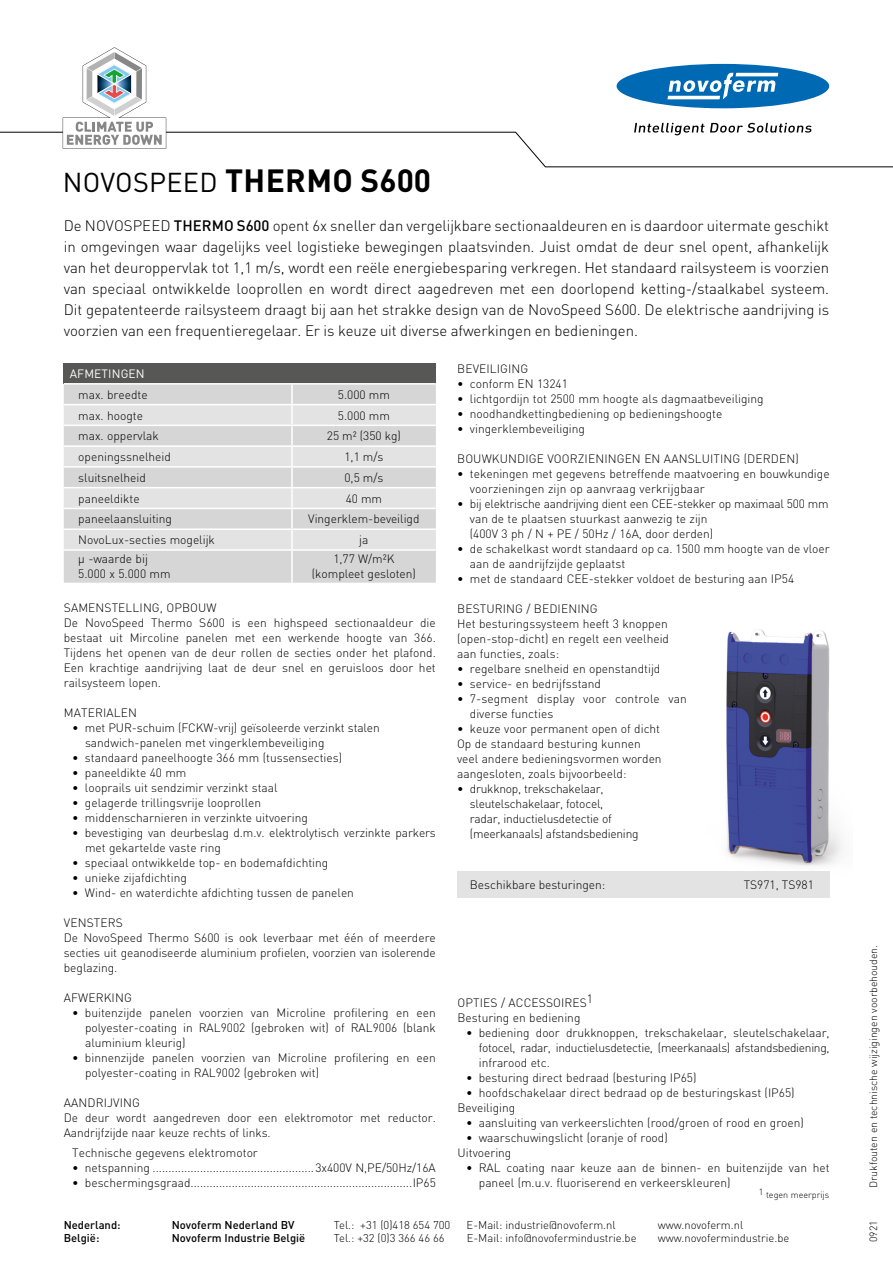
<style>
.page{position:relative;width:893px;height:1263px;background:#fff}
.page>*{position:absolute;margin:0;border:0;box-sizing:border-box;transform-origin:0 0}
.t1{font:700 31.8px "DIN";letter-spacing:.01em;color:#000}
.t2{font:300 15px/21px "DIN";letter-spacing:-.005em;color:#000;text-align:justify}
.t3{font:300 12px/15px "DIN";color:#000}
.t4{font:300 12px/15px "DIN";letter-spacing:-.02em;color:#000}
.t5{font:12px "DIN Pro";letter-spacing:.01em;color:#fff}
.t6{font:300 11.25px "DIN";color:#000}
.t7{font:500 11.25px "DIN";color:#000}
.t8{font:300 10.5px "DIN";color:#000}
.t9{font:300 9px "DIN";color:#000}
.s1{font-family:"DIN Pro";font-weight:400;font-size:27px}
.s2{font-weight:500}
</style>
<div class="page">
<div style="left:617px;top:64px;width:212px;height:44px;background:#0069b4;border-radius:50%"></div>
<svg style="left:667px;top:73px;width:111px;height:26px"></svg>
<svg style="left:634px;top:123px;width:178px;height:12px"></svg>
<svg style="left:63px;top:47px;width:103px;height:102px"></svg>
<div style="left:64px;top:364px;width:372px;height:20px;background:#575756"></div>
<svg style="left:64px;top:385px;width:372px;height:198px;background:#ddd"></svg>
<hr style="left:64px;top:528px;width:228px;height:2px;background:#fff">
<hr style="left:292px;top:528px;width:144px;height:2px;background:#fff">
<hr style="left:64px;top:383px;width:228px;height:2px;background:#fff">
<hr style="left:292px;top:383px;width:144px;height:2px;background:#fff">
<img style="left:687px;top:629px;width:155px;height:268px">
<div style="left:457px;top:872px;width:372px;height:26px;background:#e3e3e3"></div>
<h1 class="t1" style="left:63px;top:159px;width:370px"><span class="s1">NOVOSPEED</span> THERMO S600</h1>
<p class="t2" style="left:64px;top:215px;width:767px">De NOVOSPEED <span class="s2">THERMO S600</span> opent 6x sneller dan vergelijkbare sectionaaldeuren en is daardoor uitermate geschikt in omgevingen waar dagelijks veel logistieke bewegingen plaatsvinden. Juist omdat de deur snel opent, afhankelijk van het deuroppervlak tot 1,1 m/s, wordt een reële energiebesparing verkregen. Het standaard railsysteem is voorzien van speciaal ontwikkelde looprollen en wordt direct aagedreven met een doorlopend ketting-/staalkabel systeem.<br>Dit gepatenteerde railsysteem draagt bij aan het strakke design van de NovoSpeed S600. De elektrische aandrijving is voorzien van een frequentieregelaar. Er is keuze uit diverse afwerkingen en bedieningen.</p>
<p class="t5" style="left:70px;top:366px;width:76px">AFMETINGEN</p>
<p class="t3" style="left:78px;top:387px;width:71px">max. breedte</p>
<p class="t3" style="left:338px;top:387px;width:53px">5.000 mm</p>
<p class="t3" style="left:78px;top:408px;width:66px">max. hoogte</p>
<p class="t3" style="left:338px;top:408px;width:53px">5.000 mm</p>
<p class="t3" style="left:78px;top:428px;width:82px">max. oppervlak</p>
<p class="t3" style="left:327px;top:428px;width:76px">25 m² (350 kg)</p>
<p class="t3" style="left:78px;top:449px;width:94px">openingssnelheid</p>
<p class="t3" style="left:344px;top:449px;width:41px">1,1 m/s</p>
<p class="t3" style="left:78px;top:470px;width:69px">sluitsnelheid</p>
<p class="t3" style="left:344px;top:470px;width:41px">0,5 m/s</p>
<p class="t3" style="left:78px;top:491px;width:63px">paneeldikte</p>
<p class="t3" style="left:346px;top:491px;width:38px">40 mm</p>
<p class="t3" style="left:78px;top:511px;width:95px">paneelaansluiting</p>
<p class="t3" style="left:308px;top:511px;width:113px">Vingerklem-beveiligd</p>
<p class="t3" style="left:78px;top:532px;width:138px">NovoLux-secties mogelijk</p>
<p class="t3" style="left:359px;top:532px;width:11px">ja</p>
<p class="t3" style="left:78px;top:551px;width:94px">μ -waarde bij<br>5.000 x 5.000 mm</p>
<p class="t3" style="left:312px;top:551px;width:106px;text-align:center">1,77 W/m²K (kompleet gesloten)</p>
<p class="t3" style="left:64px;top:600px;width:374px">SAMENSTELLING, OPBOUW<br>De NovoSpeed Thermo S600 is een highspeed sectionaaldeur die bestaat uit Mircoline panelen met een werkende hoogte van 366.<br>Tijdens het openen van de deur rollen de secties onder het plafond.<br>Een krachtige aandrijving laat de deur snel en geruisloos door het railsysteem lopen.</p>
<p class="t3" style="left:64px;top:705px;width:75px">MATERIALEN</p>
<p class="t3" style="left:85px;top:720px;width:296px;text-indent:-13px">• met PUR-schuim (FCKW-vrij) geïsoleerde verzinkt stalen sandwich-panelen met vingerklembeveiliging</p>
<p class="t3" style="left:72px;top:750px;width:271px">• standaard paneelhoogte 366 mm (tussensecties)</p>
<p class="t3" style="left:72px;top:765px;width:116px">• paneeldikte 40 mm</p>
<p class="t3" style="left:72px;top:780px;width:207px">• looprails uit sendzimir verzinkt staal</p>
<p class="t3" style="left:72px;top:795px;width:190px">• gelagerde trillingsvrije looprollen</p>
<p class="t3" style="left:72px;top:810px;width:237px">• middenscharnieren in verzinkte uitvoering</p>
<p class="t3" style="left:85px;top:825px;width:352px;text-indent:-13px">• bevestiging van deurbeslag d.m.v. elektrolytisch verzinkte parkers met gekartelde vaste ring</p>
<p class="t3" style="left:72px;top:855px;width:258px">• speciaal ontwikkelde top- en bodemafdichting</p>
<p class="t3" style="left:72px;top:870px;width:116px">• unieke zijafdichting</p>
<p class="t3" style="left:72px;top:885px;width:283px">• Wind- en waterdichte afdichting tussen de panelen</p>
<p class="t3" style="left:64px;top:915px;width:374px">VENSTERS<br>De NovoSpeed Thermo S600 is ook leverbaar met één of meerdere secties uit geanodiseerde aluminium profielen, voorzien van isolerende beglazing.</p>
<p class="t3" style="left:64px;top:990px;width:69px">AFWERKING</p>
<p class="t3" style="left:85px;top:1005px;width:352px;text-align:justify;text-indent:-13px">• buitenzijde panelen voorzien van Microline profilering en een polyester-coating in RAL9002 (gebroken wit) of RAL9006 (blank aluminium kleurig)</p>
<p class="t3" style="left:85px;top:1050px;width:352px;text-indent:-13px">• binnenzijde panelen voorzien van Microline profilering en een polyester-coating in RAL9002 (gebroken wit)</p>
<p class="t3" style="left:64px;top:1095px;width:374px">AANDRIJVING<br>De deur wordt aangedreven door een elektromotor met reductor.<br>Aandrijfzijde naar keuze rechts of links.</p>
<p class="t3" style="left:72px;top:1144px;width:187px">Technische gegevens elektromotor</p>
<p class="t3" style="left:72px;top:1159px;width:79px">• netspanning</p>
<p class="t3" style="left:315px;top:1159px;width:122px">3x400V N,PE/50Hz/16A</p>
<p class="t3" style="left:72px;top:1174px;width:120px">• beschermingsgraad</p>
<p class="t3" style="left:413px;top:1174px;width:25px">IP65</p>
<p class="t3" style="left:457px;top:361px;width:73px">BEVEILIGING</p>
<p class="t3" style="left:457px;top:376px;width:112px">• conform EN 13241</p>
<p class="t3" style="left:457px;top:391px;width:308px">• lichtgordijn tot 2500 mm hoogte als dagmaatbeveiliging</p>
<p class="t3" style="left:457px;top:406px;width:267px">• noodhandkettingbediening op bedieningshoogte</p>
<p class="t3" style="left:457px;top:421px;width:129px">• vingerklembeveiliging</p>
<p class="t3" style="left:457px;top:451px;width:343px">BOUWKUNDIGE VOORZIENINGEN EN AANSLUITING (DERDEN)</p>
<p class="t3" style="left:470px;top:466px;width:361px;text-indent:-13px">• tekeningen met gegevens betreffende maatvoering en bouwkundige voorzieningen zijn op aanvraag verkrijgbaar</p>
<p class="t3" style="left:470px;top:496px;width:360px;text-indent:-13px">• bij elektrische aandrijving dient een CEE-stekker op maximaal 500 mm van de te plaatsen stuurkast aanwezig te zijn<br>(400V 3 ph / N + PE / 50Hz / 16A, door derden)</p>
<p class="t3" style="left:470px;top:541px;width:361px;text-indent:-13px">• de schakelkast wordt standaard op ca. 1500 mm hoogte van de vloer aan de aandrijfzijde geplaatst</p>
<p class="t3" style="left:457px;top:571px;width:338px">• met de standaard CEE-stekker voldoet de besturing aan IP54</p>
<p class="t3" style="left:457px;top:601px;width:213px">BESTURING / BEDIENING<br>Het besturingssysteem heeft 3 knoppen (open-stop-dicht) en regelt een veelheid aan functies, zoals:</p>
<p class="t3" style="left:457px;top:661px;width:205px">• regelbare snelheid en openstandtijd</p>
<p class="t3" style="left:457px;top:676px;width:145px">• service- en bedrijfsstand</p>
<p class="t3" style="left:470px;top:691px;width:219px;text-indent:-13px">• 7-segment display voor controle van diverse functies</p>
<p class="t3" style="left:457px;top:721px;width:206px">• keuze voor permanent open of dicht Op de standaard besturing kunnen veel andere bedieningsvormen worden aangesloten, zoals bijvoorbeeld:</p>
<p class="t4" style="left:470px;top:781px;width:170px;text-indent:-13px">• drukknop, trekschakelaar, sleutelschakelaar, fotocel,<br>radar, inductielusdetectie of (meerkanaals) afstandsbediening</p>
<p class="t3" style="left:470px;top:877px;width:137px">Beschikbare besturingen:</p>
<p class="t3" style="left:744px;top:877px;width:72px">TS971, TS981</p>
<p class="t3" style="left:458px;top:994px;width:137px">OPTIES / ACCESSOIRES1<br>Besturing en bediening</p>
<p class="t3" style="left:479px;top:1024px;width:352px;text-align:justify;text-indent:-13px">• bediening door drukknoppen, trekschakelaar, sleutelschakelaar, fotocel, radar, inductielusdetectie, (meerkanaals) afstandsbediening, infrarood etc.</p>
<p class="t3" style="left:466px;top:1069px;width:232px">• besturing direct bedraad (besturing IP65)</p>
<p class="t3" style="left:458px;top:1084px;width:339px;text-indent:8px">• hoofdschakelaar direct bedraad op de besturingskast (IP65)<br>Beveiliging</p>
<p class="t3" style="left:466px;top:1114px;width:339px">• aansluiting van verkeerslichten (rood/groen of rood en groen)</p>
<p class="t3" style="left:458px;top:1129px;width:212px;text-indent:8px">• waarschuwingslicht (oranje of rood)<br>Uitvoering</p>
<p class="t3" style="left:479px;top:1159px;width:352px;text-indent:-13px">• RAL coating naar keuze aan de binnen- en buitenzijde van het paneel (m.u.v. fluoriserend en verkeerskleuren)</p>
<p class="t9" style="left:759px;top:1189px;width:72px">1 tegen meerprijs</p>
<p class="t7" style="left:64px;top:1217px;width:58px">Nederland:</p>
<p class="t7" style="left:172px;top:1217px;width:124px">Novoferm Nederland BV</p>
<p class="t6" style="left:334px;top:1217px;width:118px">Tel.: +31 (0)418 654 700</p>
<p class="t6" style="left:467px;top:1217px;width:151px">E-Mail: industrie@novoferm.nl</p>
<p class="t6" style="left:658px;top:1217px;width:87px">www.novoferm.nl</p>
<p class="t7" style="left:64px;top:1231px;width:37px">België:</p>
<p class="t7" style="left:172px;top:1231px;width:135px">Novoferm Industrie België</p>
<p class="t6" style="left:334px;top:1231px;width:112px">Tel.: +32 (0)3 366 46 66</p>
<p class="t6" style="left:467px;top:1231px;width:171px">E-Mail: info@novofermindustrie.be</p>
<p class="t6" style="left:658px;top:1231px;width:133px">www.novofermindustrie.be</p>
<p class="t8" style="left:867px;top:1188px;width:245px;rotate:-90deg">Drukfouten en technische wijzigingen voorbehouden.</p>
<p class="t8" style="left:867px;top:1242px;width:23px;rotate:-90deg">0921</p>
</div>
